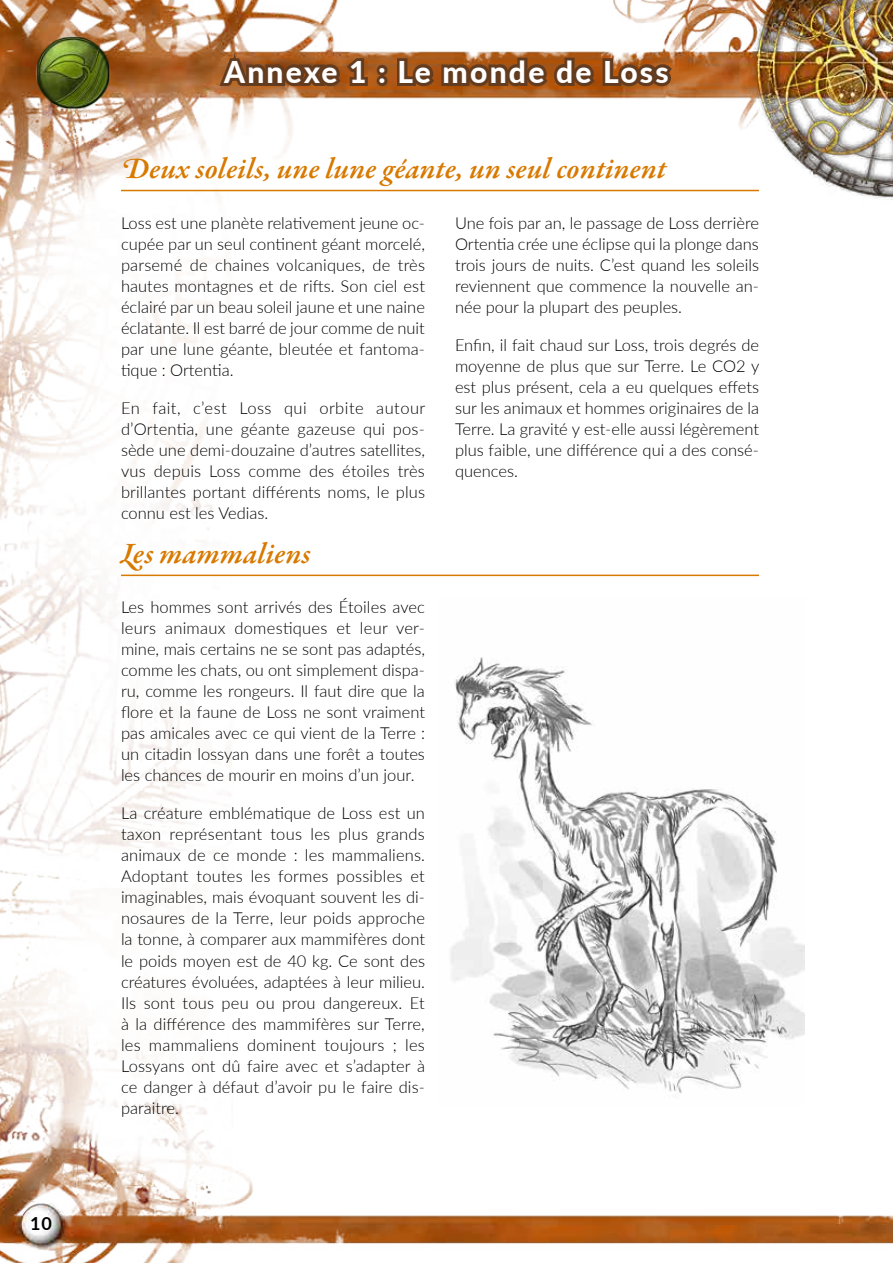
<style>
.page{position:relative;width:893px;height:1263px;background:#fff}
.page>*{position:absolute;margin:0;border:0;box-sizing:border-box;transform-origin:0 0}
.t1{font:italic 600 30px "Garamond Premr Pro";letter-spacing:.005em;color:#d87900}
.t2{font:800 30px "Lato";letter-spacing:.075em;color:#fff}
.t3{font:700 18px "Lato";color:#000}
.t4{font:300 16.5px/21px "Lato";color:#000;text-align:justify}
</style>
<div class="page">
<img style="left:0;top:0;width:893px;height:1263px">
<img style="left:439px;top:597px;width:365px;height:509px">
<hr style="left:121px;top:190px;width:638px;height:1px;background:#d87900">
<hr style="left:121px;top:575px;width:638px;height:1px;background:#d87900">
<svg style="left:215px;top:41px;width:461px;height:53px"></svg>
<img style="left:31px;top:15px;width:89px;height:126px">
<p class="t3" style="left:30px;top:1210px;width:23px">10</p>
<h1 class="t2" style="left:224px;top:50px;width:446px">Annexe 1 : Le monde de Loss</h1>
<h1 class="t1" style="left:121px;top:150px;width:547px">Deux soleils, une lune géante, un seul continent</h1>
<p class="t4" style="left:121px;top:211px;width:305px">Loss est une planète relativement jeune oc&shy;cupée par un seul continent géant morcelé, parsemé de chaines volcaniques, de très hautes montagnes et de rifts. Son ciel est éclairé par un beau soleil jaune et une naine éclatante. Il est barré de jour comme de nuit par une lune géante, bleutée et fantoma&shy;tique : Ortentia.</p>
<p class="t4" style="left:121px;top:397px;width:306px">En fait, c’est Loss qui orbite autour d’Ortentia, une géante gazeuse qui pos&shy;sède une demi-douzaine d’autres satellites, vus depuis Loss comme des étoiles très brillantes portant différents noms, le plus connu est les Vedias.</p>
<p class="t4" style="left:455px;top:212px;width:305px">Une fois par an, le passage de Loss derrière Ortentia crée une éclipse qui la plonge dans trois jours de nuits. C’est quand les soleils reviennent que commence la nouvelle an&shy;née pour la plupart des peuples.</p>
<p class="t4" style="left:455px;top:334px;width:306px">Enfin, il fait chaud sur Loss, trois degrés de moyenne de plus que sur Terre. Le CO2 y est plus présent, cela a eu quelques effets sur les animaux et hommes originaires de la Terre. La gravité y est-elle aussi légèrement plus faible, une différence qui a des consé&shy;quences.</p>
<h1 class="t1" style="left:121px;top:535px;width:191px">Les mammaliens</h1>
<p class="t4" style="left:121px;top:596px;width:305px">Les hommes sont arrivés des Étoiles avec leurs animaux domestiques et leur ver&shy;mine, mais certains ne se sont pas adaptés, comme les chats, ou ont simplement dispa&shy;ru, comme les rongeurs. Il faut dire que la flore et la faune de Loss ne sont vraiment pas amicales avec ce qui vient de la Terre : un citadin lossyan dans une forêt a toutes les chances de mourir en moins d’un jour.</p>
<p class="t4" style="left:121px;top:802px;width:306px">La créature emblématique de Loss est un taxon représentant tous les plus grands animaux de ce monde : les mammaliens.<br>Adoptant toutes les formes possibles et imaginables, mais évoquant souvent les di&shy;nosaures de la Terre, leur poids approche la tonne, à comparer aux mammifères dont le poids moyen est de 40 kg. Ce sont des créatures évoluées, adaptées à leur milieu.<br>Ils sont tous peu ou prou dangereux. Et à la différence des mammifères sur Terre, les mammaliens dominent toujours ; les Lossyans ont dû faire avec et s’adapter à ce danger à défaut d’avoir pu le faire dis&shy;paraitre.</p>
</div>
